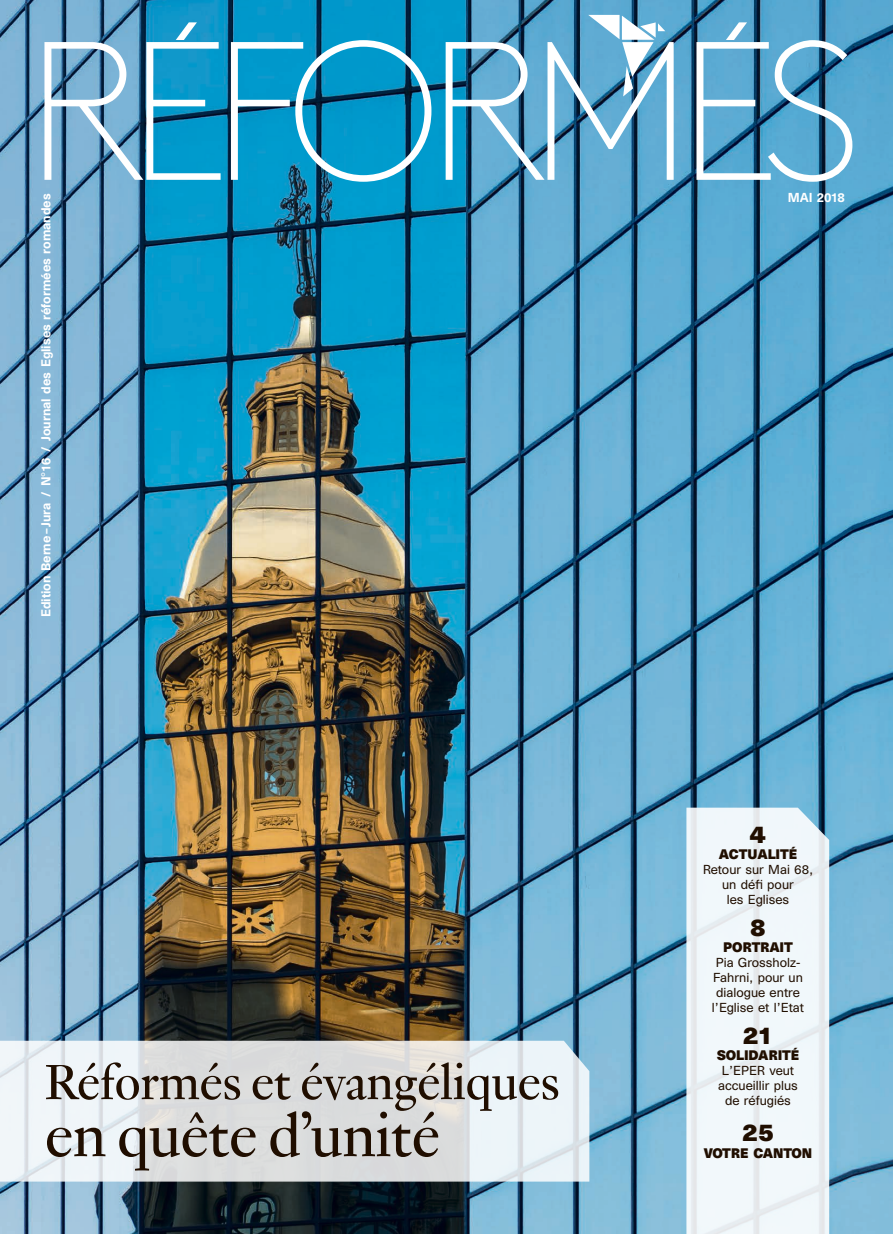
<style>
.page{position:relative;width:893px;height:1234px;background:#fff}
.page>*{position:absolute;margin:0;border:0;box-sizing:border-box;transform-origin:0 0}
.t1{font:66px "Genath";letter-spacing:-.02em;color:#200e00}
.t2{font:54px "Genath";letter-spacing:-.02em;color:#200e00}
.REF_Texte-encadre_in{font:700 22.5px "Unica SB";color:#200e00}
.REF_Texte-encadre_in-2{font:700 12.75px "Unica SB";letter-spacing:-.01em;color:#200e00}
.REF_Texte-encadre_in-3{font:12px/15px "Unica SB";color:#200e00;text-align:center}
.t3{font:500 12px "Unica SB";color:#fff}
</style>
<div class="page">
<img style="left:0;top:0;width:893px;height:1233px">
<svg style="left:44px;top:22px;width:177px;height:158px"></svg>
<svg style="left:231px;top:40px;width:200px;height:142px;background:#2a9fc7"></svg>
<svg style="left:696px;top:22px;width:156px;height:160px;background:#6aa7c7"></svg>
<svg style="left:446px;top:15px;width:228px;height:165px"></svg>
<svg style="left:0;top:1040px;width:589px;height:141px;fill:#dddfde"></svg>
<svg style="left:686px;top:807px;width:143px;height:426px;fill:#f1f7fb"></svg>
<p class="t3" style="left:39px;top:617px;width:425px;rotate:-90deg">Edition Berne– Jura / N°16 / Journal des Eglises réformées romandes</p>
<p class="t2" style="left:44px;top:1043px;width:517px">Réformés et évangéliques</p>
<p class="t1" style="left:44px;top:1088px;width:397px">en quête d’unité</p>
<p class="t3" style="left:788px;top:190px;width:58px">MAI 2018</p>
<p class="REF_Texte-encadre_in" style="left:750px;top:820px;width:18px">4</p>
<p class="REF_Texte-encadre_in-2" style="left:719px;top:846px;width:80px">ACTUALITÉ</p>
<p class="REF_Texte-encadre_in-3" style="left:703px;top:862px;width:112px">Retour sur Mai 68, un défi pour</p>
<p class="REF_Texte-encadre_in-3" style="left:727px;top:892px;width:64px">les Eglises</p>
<p class="REF_Texte-encadre_in" style="left:750px;top:913px;width:18px">8</p>
<p class="REF_Texte-encadre_in-2" style="left:723px;top:939px;width:71px">PORTRAIT</p>
<p class="REF_Texte-encadre_in-3" style="left:716px;top:955px;width:86px">Pia Grossholz-</p>
<p class="REF_Texte-encadre_in-3" style="left:713px;top:970px;width:91px">Fahrni, pour un</p>
<p class="REF_Texte-encadre_in-3" style="left:712px;top:985px;width:94px">dialogue entre l’Eglise et l’Etat</p>
<p class="REF_Texte-encadre_in" style="left:742px;top:1021px;width:32px">21</p>
<p class="REF_Texte-encadre_in-2" style="left:717px;top:1047px;width:84px">SOLIDARITÉ</p>
<p class="REF_Texte-encadre_in-3" style="left:722px;top:1063px;width:74px">L’EPER veut</p>
<p class="REF_Texte-encadre_in-3" style="left:718px;top:1078px;width:81px">accueillir plus</p>
<p class="REF_Texte-encadre_in-3" style="left:725px;top:1093px;width:67px">de réfugiés</p>
<p class="REF_Texte-encadre_in" style="left:742px;top:1118px;width:34px">25</p>
<p class="REF_Texte-encadre_in-2" style="left:704px;top:1144px;width:110px">VOTRE CANTON</p>
</div>
